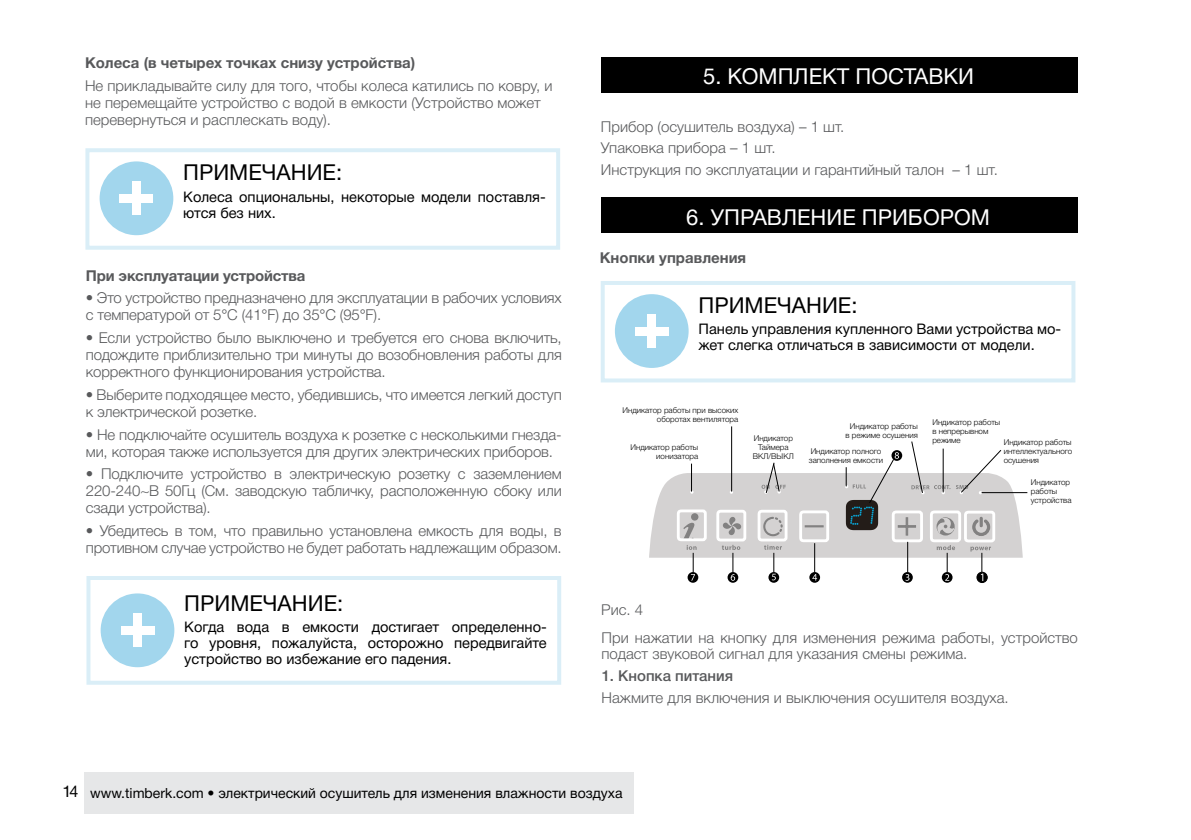
<style>
.page{position:relative;width:1191px;height:840px;background:#fff}
.page>*{position:absolute;margin:0;border:0;box-sizing:border-box;transform-origin:0 0}
.t1{font:22px "Helvetica Neue Cyr";color:#fff}
.t2{font:22px "Helvetica Neue Cyr";color:#000}
.t3{font:300 15px/17px "Helvetica Neue Cyr";letter-spacing:-.01em;color:#58595b}
.t4{font:700 15px "Helvetica Neue Cyr";color:#58595b}
.t5{font:500 15px "Helvetica Neue Cyr";color:#58595b}
.t6{font:14.6px/16px "Helvetica Neue Cyr";color:#000}
.t7{font:14px "Helvetica Neue Cyr";color:#000}
.t8{font:300 8px/9px "Helvetica Neue Cyr";color:#000}
.s1{font-size:16px}
</style>
<div class="page">
<div style="left:85px;top:148px;width:475px;height:101px;border:4px solid #a2d6ed"></div>
<div style="left:86px;top:575px;width:475px;height:109px;border:4px solid #a2d6ed"></div>
<div style="left:100px;top:161px;width:73px;height:74px;background:#a2d6ed;border-radius:50%"></div>
<div style="left:132px;top:181px;width:9px;height:34px;background:#fff"></div>
<div style="left:120px;top:194px;width:33px;height:9px;background:#fff"></div>
<div style="left:101px;top:593px;width:73px;height:73px;background:#a2d6ed;border-radius:50%"></div>
<div style="left:133px;top:613px;width:9px;height:33px;background:#fff"></div>
<div style="left:121px;top:625px;width:33px;height:9px;background:#fff"></div>
<div style="left:601px;top:57px;width:476px;height:36px;background:#000"></div>
<div style="left:601px;top:197px;width:476px;height:36px;background:#000"></div>
<div style="left:600px;top:281px;width:475px;height:101px;border:4px solid #a2d6ed"></div>
<div style="left:615px;top:294px;width:73px;height:74px;background:#a2d6ed;border-radius:50%"></div>
<div style="left:647px;top:314px;width:9px;height:33px;background:#fff"></div>
<div style="left:635px;top:326px;width:33px;height:9px;background:#fff"></div>
<svg style="left:941px;top:571px;width:11px;height:11px"></svg>
<svg style="left:809px;top:571px;width:11px;height:11px"></svg>
<svg style="left:768px;top:571px;width:11px;height:11px"></svg>
<svg style="left:727px;top:571px;width:11px;height:11px"></svg>
<div style="left:977px;top:572px;width:10px;height:10px;background:#000;border-radius:50%"></div>
<div style="left:976px;top:571px;width:11px;height:11px;border:1px solid #000;border-radius:50%"></div>
<svg style="left:687px;top:571px;width:11px;height:11px"></svg>
<hr style="left:981px;top:492px;width:46px;height:1px;background:#000">
<hr style="left:731px;top:426px;width:1px;height:65px;background:#000">
<svg style="left:649px;top:440px;width:373px;height:140px"></svg>
<div style="left:84px;top:771px;width:550px;height:42px;background:#e6e7e8"></div>
<p class="t4" style="left:85px;top:54px;width:332px">Колеса (в четырех точках снизу устройства)</p>
<p class="t3" style="left:85px;top:77px;width:469px">Не прикладывайте силу для того, чтобы колеса катились по ковру, и не перемещайте устройство с водой в емкости (Устройство может перевернуться и расплескать воду).</p>
<h1 class="t2" style="left:183px;top:160px;width:160px">ПРИМЕЧАНИЕ:</h1>
<p class="t6" style="left:183px;top:188px;width:364px">Колеса опциональны, некоторые модели поставля&shy;ются без них.</p>
<p class="t4" style="left:86px;top:267px;width:221px">При эксплуатации устройства</p>
<p class="t3" style="left:86px;top:289px;width:477px">• Это устройство предназначено для эксплуатации в рабочих условиях с температурой от 5°С (41°F) до 35°С (95°F).</p>
<p class="t3" style="left:86px;top:329px;width:477px;text-align:justify">• Если устройство было выключено и требуется его снова включить, подождите приблизительно три минуты до возобновления работы для корректного функционирования устройства.</p>
<p class="t3" style="left:86px;top:386px;width:477px">• Выберите подходящее место, убедившись, что имеется легкий доступ к электрической розетке.</p>
<p class="t3" style="left:86px;top:425px;width:477px">• Не подключайте осушитель воздуха к розетке с несколькими гнезда&shy;ми, которая также используется для других электрических приборов.</p>
<p class="t3" style="left:86px;top:465px;width:477px;text-align:justify">• Подключите устройство в электрическую розетку с заземлением 220-240~В 50Гц (См. заводскую табличку, расположенную сбоку или сзади устройства).</p>
<p class="t3" style="left:86px;top:522px;width:477px">• Убедитесь в том, что правильно установлена емкость для воды, в противном случае устройство не будет работать надлежащим образом.</p>
<h1 class="t2" style="left:184px;top:590px;width:160px">ПРИМЕЧАНИЕ:</h1>
<p class="t6" style="left:184px;top:619px;width:364px;text-align:justify">Когда вода в емкости достигает определенно&shy;го уровня, пожалуйста, осторожно передвигайте устройство во избежание его падения.</p>
<h1 class="t1" style="left:703px;top:65px;width:273px">5. КОМПЛЕКТ ПОСТАВКИ</h1>
<p class="t3" style="left:601px;top:116px;width:398px;line-height:21.6px">Прибор (осушитель воздуха) – 1 шт.<br>Упаковка прибора – 1 шт.<br>Инструкция по эксплуатации и гарантийный талон – 1 шт.</p>
<h1 class="t1" style="left:686px;top:205px;width:305px">6. УПРАВЛЕНИЕ ПРИБОРОМ</h1>
<p class="t4" style="left:600px;top:249px;width:148px">Кнопки управления</p>
<h1 class="t2" style="left:698px;top:293px;width:160px">ПРИМЕЧАНИЕ:</h1>
<p class="t6" style="left:698px;top:321px;width:364px">Панель управления купленного Вами устройства мо&shy;жет слегка отличаться в зависимости от модели.</p>
<p class="t8" style="left:622px;top:405px;width:117px;text-align:right">Индикатор работы при высоких оборотах вентилятора</p>
<p class="t8" style="left:630px;top:443px;width:69px;text-align:right">Индикатор работы ионизатора</p>
<p class="t8" style="left:753px;top:434px;width:43px;text-align:center">Индикатор<br>Таймера<br>ВКЛ/ВЫКЛ</p>
<p class="t8" style="left:845px;top:421px;width:74px;text-align:center">Индикатор работы в режиме осушения</p>
<p class="t8" style="left:932px;top:417px;width:69px">Индикатор работы в непрерывном режиме</p>
<p class="t8" style="left:1003px;top:438px;width:70px;text-align:justify">Индикатор работы интеллектуального осушения</p>
<p class="t8" style="left:1031px;top:478px;width:42px">Индикатор работы устройства</p>
<p class="t8" style="left:809px;top:447px;width:76px">Индикатор полного заполнения емкости</p>
<p class="t3" style="left:601px;top:601px;width:43px">Рис. 4</p>
<p class="t3" style="left:601px;top:629px;width:478px;line-height:16px">При нажатии на кнопку для изменения режима работы, устройство подаст звуковой сигнал для указания смены режима.</p>
<p class="t5" style="left:601px;top:667px;width:133px">1. Кнопка питания</p>
<p class="t3" style="left:601px;top:688px;width:409px">Нажмите для включения и выключения осушителя воздуха.</p>
<p class="t7" style="left:62px;top:784px;width:562px"><span class="s1">14</span> www.timberk.сom • электрический осушитель для изменения влажности воздуха</p>
</div>
